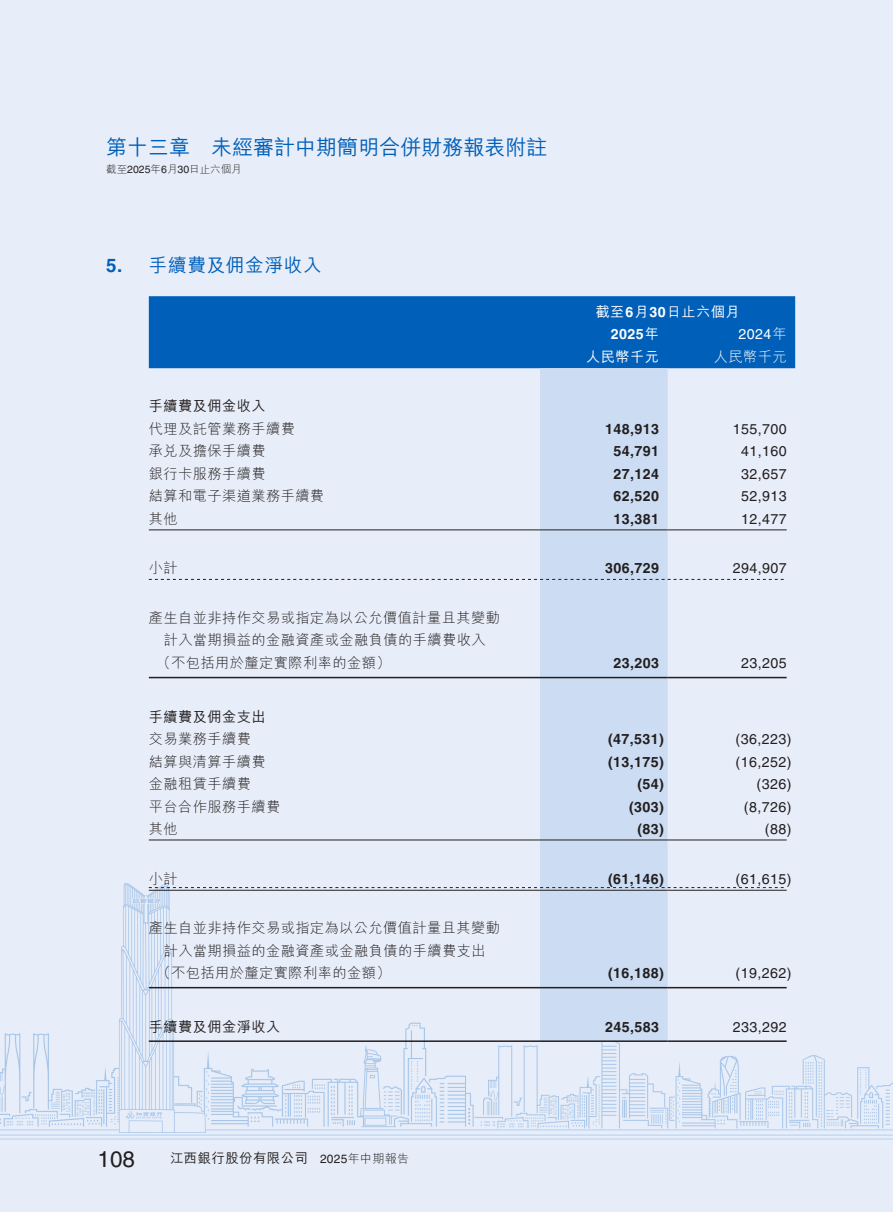
<style>
.page{position:relative;width:893px;height:1212px;background:#e7edf8}
.page>*{position:absolute;margin:0;border:0;box-sizing:border-box;transform-origin:0 0}
.t1{font:22.5px "Helvetica LT Std";color:#231f20}
.t2{font:500 21px "M Hei HK";color:#005fb9}
.t3{font:500 18.75px "M Hei HK";letter-spacing:.03em;color:#005fb9}
.t4{font:300 14.25px "M Hei HK";letter-spacing:.03em;color:#231f20}
.t5{font:14.25px "Helvetica LT Std";letter-spacing:.03em;color:#231f20}
.t6{font:700 14.25px "Helvetica LT Std";letter-spacing:.03em;color:#231f20}
.t7{font:500 14.25px "M Hei HK";letter-spacing:.03em;color:#231f20}
.t8{font:500 14.25px "M Hei HK";letter-spacing:.03em;color:#fff}
.t9{font:700 14.25px "Helvetica LT Std";color:#fff}
.t10{font:14.25px "Helvetica LT Std";color:#fff}
.t11{font:300 14.25px "M Hei HK";letter-spacing:.03em;color:#fff}
.t12{font:500 13.5px "M Hei HK";letter-spacing:.025em;color:#231f20}
.t13{font:300 10.5px "M Hei HK";color:#231f20}
.s1{font-family:"Helvetica LT Std";font-weight:400}
.s2{font-family:"Helvetica LT Std";font-weight:700}
.s3{font-family:"M Hei HK";font-weight:500}
.s4{font-family:"M Hei HK";font-weight:300}
.s5{font-family:"Helvetica LT Std";font-weight:400;font-size:12px}
.s6{font-weight:300;font-size:12px}
</style>
<div class="page">
<img style="left:0;top:296px;width:893px;height:844px">
<div style="left:149px;top:296px;width:646px;height:72px;background:#005fb9"></div>
<div style="left:540px;top:368px;width:128px;height:672px;background:#ccdcf2"></div>
<hr style="left:149px;top:529px;width:391px;height:1px;background:#231f20">
<hr style="left:540px;top:529px;width:128px;height:1px;background:#231f20">
<hr style="left:668px;top:529px;width:119px;height:1px;background:#231f20">
<svg style="left:149px;top:579px;width:635px;height:1px"></svg>
<hr style="left:149px;top:677px;width:391px;height:1px;background:#231f20">
<hr style="left:540px;top:677px;width:128px;height:1px;background:#231f20">
<hr style="left:668px;top:677px;width:119px;height:1px;background:#231f20">
<hr style="left:149px;top:839px;width:391px;height:1px;background:#231f20">
<hr style="left:540px;top:839px;width:128px;height:1px;background:#231f20">
<hr style="left:668px;top:839px;width:119px;height:1px;background:#231f20">
<hr style="left:149px;top:890px;width:391px;height:1px;background:#231f20">
<hr style="left:540px;top:890px;width:128px;height:1px;background:#231f20">
<svg style="left:149px;top:887px;width:635px;height:1px"></svg>
<hr style="left:668px;top:890px;width:119px;height:1px;background:#231f20">
<hr style="left:149px;top:987px;width:391px;height:1px;background:#231f20">
<hr style="left:540px;top:987px;width:128px;height:1px;background:#231f20">
<hr style="left:668px;top:987px;width:119px;height:1px;background:#231f20">
<hr style="left:149px;top:1040px;width:391px;height:2px;background:#231f20">
<hr style="left:540px;top:1040px;width:128px;height:2px;background:#231f20">
<hr style="left:668px;top:1040px;width:119px;height:2px;background:#231f20">
<h2 class="t2" style="left:106px;top:132px;width:442px">第十三章 未經審計中期簡明合併財務報表附註</h2>
<p class="t13" style="left:106px;top:164px;width:137px">截至<span class="s1">2025</span>年<span class="s1">6</span>月<span class="s1">30</span>日止六個月</p>
<h3 class="t3" style="left:106px;top:251px;width:217px"><span class="s2">5.</span> 手續費及佣金淨收入</h3>
<p class="t8" style="left:596px;top:301px;width:146px">截至<span class="s2">6</span>月<span class="s2">30</span>日止六個月</p>
<p class="t9" style="left:611px;top:326px;width:50px">2025<span class="s3">年</span></p>
<p class="t10" style="left:738px;top:326px;width:50px">2024<span class="s4">年</span></p>
<p class="t8" style="left:586px;top:346px;width:74px">人民幣千元</p>
<p class="t11" style="left:714px;top:349px;width:74px">人民幣千元</p>
<p class="t7" style="left:149px;top:396px;width:118px">手續費及佣金收入</p>
<p class="t4" style="left:149px;top:421px;width:148px">代理及託管業務手續費</p>
<p class="t6" style="left:605px;top:420px;width:55px">148,913</p>
<p class="t5" style="left:733px;top:421px;width:55px">155,700</p>
<p class="t4" style="left:149px;top:444px;width:118px">承兌及擔保手續費</p>
<p class="t6" style="left:614px;top:443px;width:47px">54,791</p>
<p class="t5" style="left:741px;top:443px;width:47px">41,160</p>
<p class="t4" style="left:149px;top:466px;width:118px">銀行卡服務手續費</p>
<p class="t6" style="left:614px;top:465px;width:47px">27,124</p>
<p class="t5" style="left:741px;top:466px;width:47px">32,657</p>
<p class="t4" style="left:149px;top:489px;width:177px">結算和電子渠道業務手續費</p>
<p class="t6" style="left:614px;top:488px;width:47px">62,520</p>
<p class="t5" style="left:741px;top:488px;width:47px">52,913</p>
<p class="t4" style="left:149px;top:511px;width:30px">其他</p>
<p class="t6" style="left:614px;top:510px;width:47px">13,381</p>
<p class="t5" style="left:741px;top:511px;width:47px">12,477</p>
<p class="t4" style="left:149px;top:561px;width:30px">小計</p>
<p class="t6" style="left:605px;top:560px;width:55px">306,729</p>
<p class="t5" style="left:733px;top:560px;width:55px">294,907</p>
<p class="t4" style="left:149px;top:610px;width:353px">產生自並非持作交易或指定為以公允價值計量且其變動</p>
<p class="t4" style="left:164px;top:633px;width:323px">計入當期損益的金融資產或金融負債的手續費收入</p>
<p class="t4" style="left:157px;top:655px;width:235px">（不包括用於釐定實際利率的金額）</p>
<p class="t6" style="left:613px;top:654px;width:47px">23,203</p>
<p class="t5" style="left:741px;top:655px;width:47px">23,205</p>
<p class="t7" style="left:149px;top:706px;width:118px">手續費及佣金支出</p>
<p class="t4" style="left:149px;top:731px;width:104px">交易業務手續費</p>
<p class="t6" style="left:608px;top:730px;width:57px">(47,531)</p>
<p class="t5" style="left:736px;top:731px;width:57px">(36,223)</p>
<p class="t4" style="left:149px;top:754px;width:118px">結算與清算手續費</p>
<p class="t6" style="left:608px;top:753px;width:57px">(13,175)</p>
<p class="t5" style="left:736px;top:753px;width:57px">(16,252)</p>
<p class="t4" style="left:149px;top:776px;width:104px">金融租賃手續費</p>
<p class="t6" style="left:637px;top:775px;width:28px">(54)</p>
<p class="t5" style="left:757px;top:776px;width:36px">(326)</p>
<p class="t4" style="left:149px;top:799px;width:133px">平台合作服務手續費</p>
<p class="t6" style="left:629px;top:798px;width:36px">(303)</p>
<p class="t5" style="left:744px;top:798px;width:49px">(8,726)</p>
<p class="t4" style="left:149px;top:821px;width:30px">其他</p>
<p class="t6" style="left:637px;top:820px;width:28px">(83)</p>
<p class="t5" style="left:765px;top:821px;width:28px">(88)</p>
<p class="t4" style="left:149px;top:871px;width:30px">小計</p>
<p class="t6" style="left:608px;top:870px;width:57px">(61,146)</p>
<p class="t5" style="left:736px;top:870px;width:57px">(61,615)</p>
<p class="t4" style="left:149px;top:920px;width:353px">產生自並非持作交易或指定為以公允價值計量且其變動</p>
<p class="t4" style="left:164px;top:943px;width:323px">計入當期損益的金融資產或金融負債的手續費支出</p>
<p class="t4" style="left:157px;top:965px;width:235px">（不包括用於釐定實際利率的金額）</p>
<p class="t6" style="left:608px;top:964px;width:57px">(16,188)</p>
<p class="t5" style="left:736px;top:965px;width:57px">(19,262)</p>
<p class="t7" style="left:149px;top:1016px;width:133px">手續費及佣金淨收入</p>
<p class="t6" style="left:605px;top:1018px;width:55px">245,583</p>
<p class="t5" style="left:733px;top:1018px;width:55px">233,292</p>
<h1 class="t1" style="left:98px;top:1146px;width:39px">108</h1>
<p class="t12" style="left:170px;top:1148px;width:240px">江西銀行股份有限公司 <span class="s5">2025</span><span class="s6">年中期報告</span></p>
</div>
